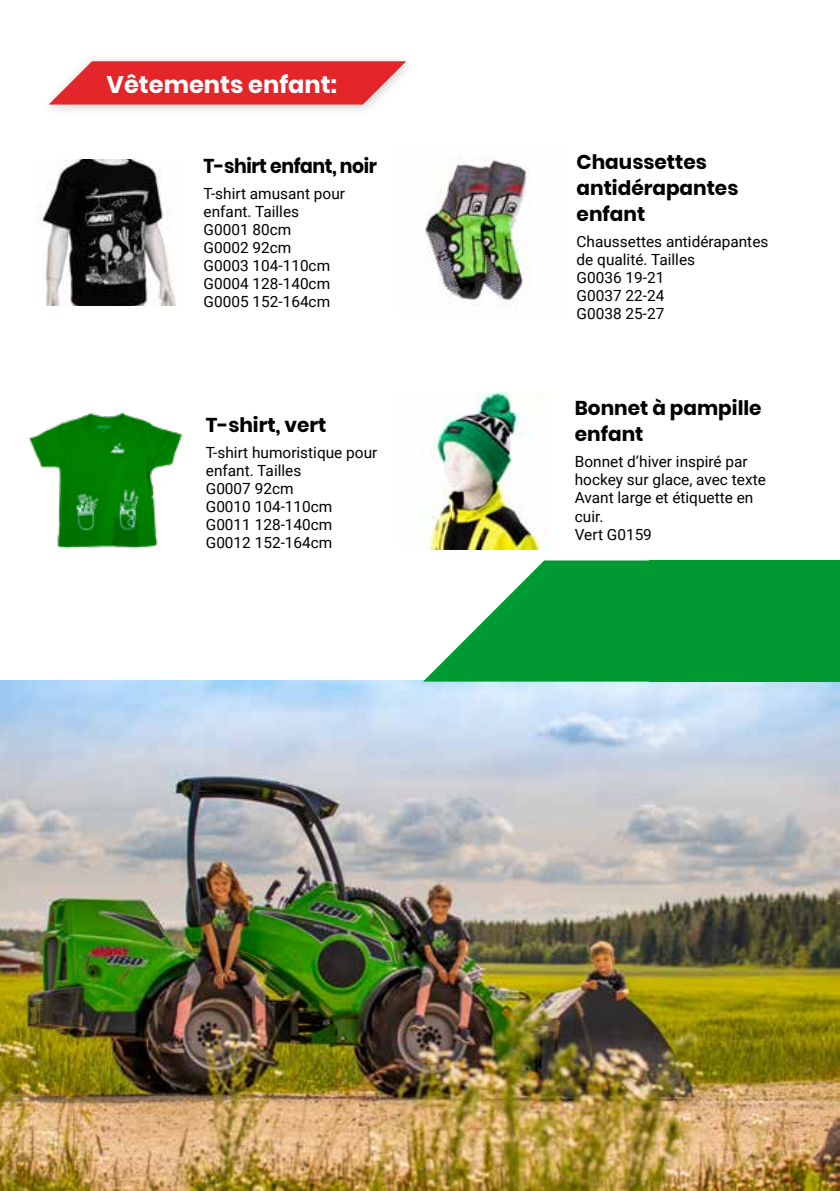
<style>
.page{position:relative;width:840px;height:1191px;background:#fff}
.page>*{position:absolute;margin:0;border:0;box-sizing:border-box;transform-origin:0 0}
.t1{font:700 24px "Poppins";color:#fff}
.t2{font:700 20px/26px "Poppins";color:#000}
.t3{font:700 20px "Poppins";letter-spacing:-.02em;color:#000;scale:.94 1}
.t4{font:15.4px/18px "Roboto";color:#000}
</style>
<div class="page">
<div style="left:41px;top:52px;width:376px;height:65px;background:#000;opacity:.2"></div>
<svg style="left:49px;top:61px;width:357px;height:44px;background:#e64145"></svg>
<img style="left:0;top:680px;width:839px;height:511px">
<div style="left:649px;top:560px;width:190px;height:121px;background:#009932"></div>
<svg style="left:421px;top:560px;width:366px;height:122px"></svg>
<img style="left:37px;top:159px;width:139px;height:147px">
<img style="left:425px;top:157px;width:105px;height:150px">
<img style="left:28px;top:412px;width:154px;height:137px">
<img style="left:419px;top:392px;width:125px;height:157px">
<h1 class="t1" style="left:106px;top:71px;width:232px">Vêtements enfant:</h1>
<p class="t3" style="left:203px;top:155px;width:186px">T-shirt enfant, noir</p>
<p class="t4" style="left:203px;top:184px;width:143px">T-shirt amusant pour enfant. Tailles<br>G0001 80cm<br>G0002 92cm<br>G0003 104-110cm<br>G0004 128-140cm<br>G0005 152-164cm</p>
<p class="t2" style="left:206px;top:412px;width:122px">T-shirt, vert</p>
<p class="t4" style="left:206px;top:443px;width:173px">T-shirt humoristique pour enfant. Tailles<br>G0007 92cm<br>G0010 104-110cm<br>G0011 128-140cm<br>G0012 152-164cm</p>
<p class="t2" style="left:576px;top:149px;width:163px">Chaussettes antidérapantes enfant</p>
<p class="t4" style="left:576px;top:232px;width:193px">Chaussettes antidérapantes de qualité. Tailles<br>G0036 19-21<br>G0037 22-24<br>G0038 25-27</p>
<p class="t2" style="left:574px;top:395px;width:188px">Bonnet à pampille enfant</p>
<p class="t4" style="left:574px;top:452px;width:192px">Bonnet d’hiver inspiré par hockey sur glace, avec texte<br>Avant large et étiquette en cuir.<br>Vert G0159</p>
</div>
